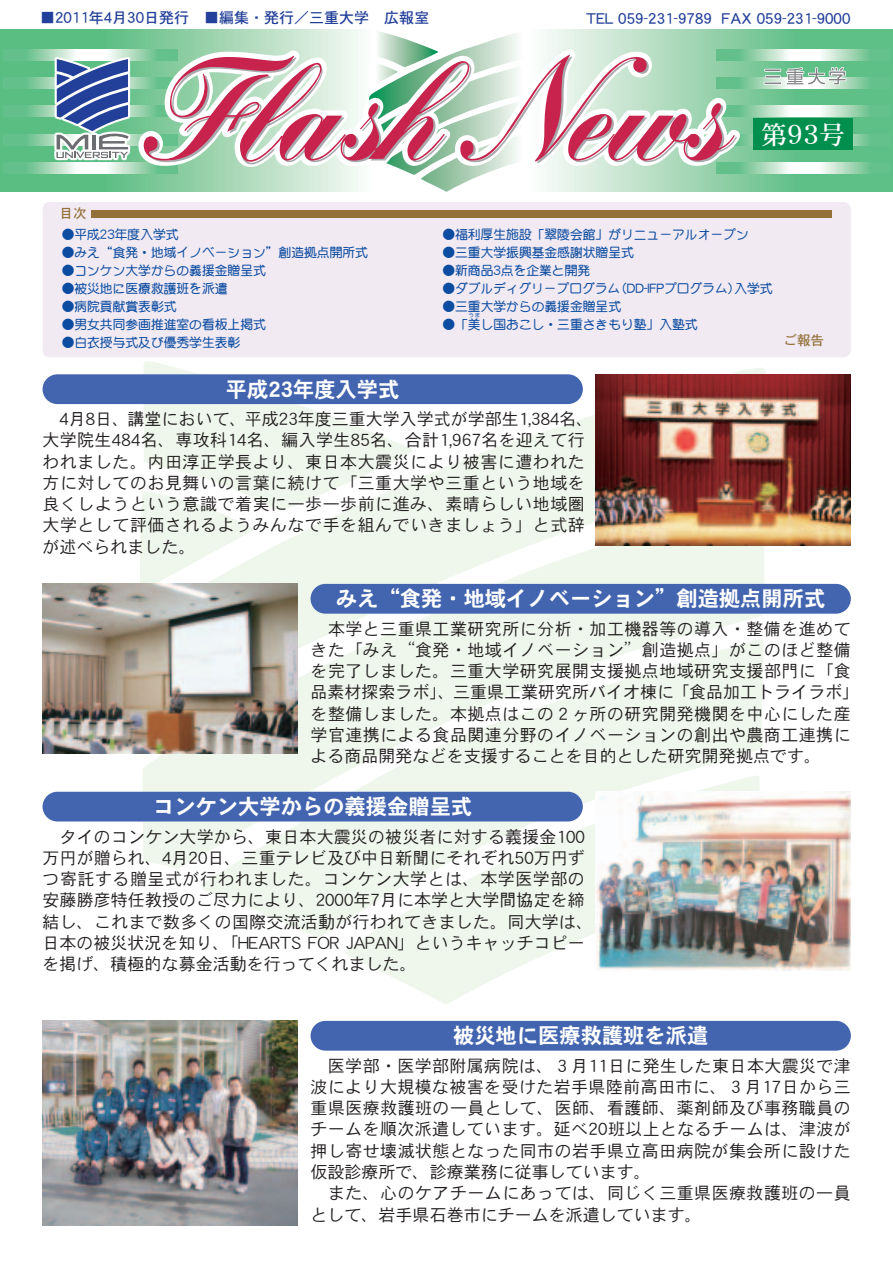
<style>
.page{position:relative;width:893px;height:1262px;background:#fff}
.page>*{position:absolute;margin:0;border:0;box-sizing:border-box;transform-origin:0 0}
.t1{font:25.8px "DFPHS Mincho CID W5";color:#fff}
.t2{font:21.3px "DFPHS Gothic CID W7";color:#fff}
.t3{font:16.95px/21.3px "DFPHS Gothic CID W3";letter-spacing:.02em;color:#231f20}
.t4{font:15px "DFPHS Gothic CID W5";color:#223f99}
.t5{font:13.5px "DFPHS Gothic CID W5";color:#937138}
.t6{font:700 12.75px "DFP Maru Gothic CID";color:#0d4da1}
.t7{font:700 5.25px "DFP Maru Gothic CID";color:#0d4da1}
</style>
<div class="page">
<svg style="left:139px;top:367px;width:627px;height:247px;fill:#eff7ed"></svg>
<svg style="left:141px;top:502px;width:624px;height:368px;fill:#eff7ed"></svg>
<svg style="left:200px;top:640px;width:564px;height:297px;fill:#eff7ed"></svg>
<svg style="left:344px;top:775px;width:415px;height:229px;fill:#eff7ed"></svg>
<svg style="left:0;top:30px;width:892px;height:162px;background:#62c089"></svg>
<svg style="left:748px;top:49px;width:142px;height:11px"></svg>
<svg style="left:748px;top:78px;width:142px;height:11px"></svg>
<svg style="left:748px;top:106px;width:142px;height:11px"></svg>
<svg style="left:748px;top:134px;width:142px;height:11px"></svg>
<svg style="left:748px;top:162px;width:142px;height:11px"></svg>
<svg style="left:3px;top:49px;width:48px;height:11px"></svg>
<svg style="left:3px;top:78px;width:48px;height:11px"></svg>
<svg style="left:3px;top:106px;width:48px;height:11px"></svg>
<svg style="left:3px;top:134px;width:48px;height:11px"></svg>
<svg style="left:3px;top:162px;width:48px;height:11px"></svg>
<div style="left:753px;top:118px;width:99px;height:32px;background:#008f4d"></div>
<svg style="left:51px;top:29px;width:697px;height:163px"></svg>
<svg style="left:763px;top:39px;width:84px;height:47px"></svg>
<div style="left:43px;top:202px;width:807px;height:155px;background:#f2eaf3;border-radius:7px"></div>
<div style="left:91px;top:210px;width:740px;height:8px;background:#937138"></div>
<img style="left:595px;top:375px;width:255px;height:170px">
<div style="left:43px;top:374px;width:540px;height:30px;background:#4365b0;border-radius:15px"></div>
<img style="left:43px;top:584px;width:255px;height:169px">
<div style="left:310px;top:584px;width:540px;height:29px;background:#4365b0;border-radius:15px"></div>
<img style="left:595px;top:791px;width:255px;height:180px">
<div style="left:43px;top:791px;width:540px;height:30px;background:#4365b0;border-radius:15px"></div>
<img style="left:43px;top:1020px;width:255px;height:205px">
<div style="left:310px;top:1020px;width:540px;height:30px;background:#4365b0;border-radius:15px"></div>
<p class="t4" style="left:40px;top:12px;width:391px">■2011年4月30日発行　■編集・発行／三重大学　広報室</p>
<p class="t4" style="left:586px;top:13px;width:266px">TEL 059-231-9789 FAX 059-231-9000</p>
<p class="t5" style="left:60px;top:208px;width:28px">目次</p>
<p class="t6" style="left:62px;top:229px;width:118px">●平成23年度入学式</p>
<p class="t6" style="left:62px;top:247px;width:308px">●みえ“食発・地域イノベーション”創造拠点開所式</p>
<p class="t6" style="left:62px;top:265px;width:206px">●コンケン大学からの義援金贈呈式</p>
<p class="t6" style="left:62px;top:283px;width:167px">●被災地に医療救護班を派遣</p>
<p class="t6" style="left:62px;top:301px;width:116px">●病院貢献賞表彰式</p>
<p class="t6" style="left:62px;top:319px;width:206px">●男女共同参画推進室の看板上掲式</p>
<p class="t6" style="left:62px;top:337px;width:180px">●白衣授与式及び優秀学生表彰</p>
<p class="t2" style="left:226px;top:381px;width:175px">平成23年度入学式</p>
<h1 class="t1" style="left:761px;top:124px;width:85px">第93号</h1>
<p class="t6" style="left:442px;top:229px;width:308px">●福利厚生施設「翠陵会館」がリニューアルオープン</p>
<p class="t6" style="left:442px;top:247px;width:193px">●三重大学振興基金感謝状贈呈式</p>
<p class="t6" style="left:442px;top:265px;width:149px">●新商品3点を企業と開発</p>
<p class="t6" style="left:442px;top:283px;width:331px">●ダブルディグリープログラム（DD-IFPプログラム）入学式</p>
<p class="t6" style="left:442px;top:301px;width:180px">●三重大学からの義援金贈呈式</p>
<p class="t6" style="left:442px;top:319px;width:257px">●「美し国おこし・三重さきもり塾」入塾式</p>
<p class="t7" style="left:468px;top:313px;width:13px">うま</p>
<p class="t5" style="left:783px;top:335px;width:42px">ご報告</p>
<p class="t3" style="left:43px;top:410px;width:552px;text-indent:17px">4月8日、講堂において、平成23年度三重大学入学式が学部生1,384名、大学院生484名、専攻科14名、編入学生85名、合計1,967名を迎えて行われました。内田淳正学長より、東日本大震災により被害に遭われた方に対してのお見舞いの言葉に続けて「三重大学や三重という地域を良くしようという意識で着実に一歩一歩前に進み、素晴らしい地域圏大学として評価されるようみんなで手を組んでいきましょう」と式辞が述べられました。</p>
<p class="t2" style="left:336px;top:590px;width:490px">みえ“食発・地域イノベーション”創造拠点開所式</p>
<p class="t3" style="left:310px;top:620px;width:550px;text-indent:17px">本学と三重県工業研究所に分析・加工機器等の導入・整備を進めてきた「みえ“食発・地域イノベーション”創造拠点」がこのほど整備を完了しました。三重大学研究展開支援拠点地域研究支援部門に「食品素材探索ラボ」、三重県工業研究所バイオ棟に「食品加工トライラボ」を整備しました。本拠点はこの２ヶ所の研究開発機関を中心にした産学官連携による食品関連分野のイノベーションの創出や農商工連携による商品開発などを支援することを目的とした研究開発拠点です。</p>
<p class="t2" style="left:153px;top:798px;width:320px">コンケン大学からの義援金贈呈式</p>
<p class="t3" style="left:43px;top:827px;width:552px;text-indent:17px">タイのコンケン大学から、東日本大震災の被災者に対する義援金100万円が贈られ、4月20日、三重テレビ及び中日新聞にそれぞれ50万円ずつ寄託する贈呈式が行われました。コンケン大学とは、本学医学部の安藤勝彦特任教授のご尽力により、2000年7月に本学と大学間協定を締結し、これまで数多くの国際交流活動が行われてきました。同大学は、日本の被災状況を知り、「HEARTS FOR JAPAN」というキャッチコピーを掲げ、積極的な募金活動を行ってくれました。</p>
<p class="t2" style="left:453px;top:1027px;width:257px">被災地に医療救護班を派遣</p>
<p class="t3" style="left:310px;top:1057px;width:542px;text-align:justify;text-indent:17px">医学部・医学部附属病院は、３月11日に発生した東日本大震災で津波により大規模な被害を受けた岩手県陸前高田市に、３月17日から三重県医療救護班の一員として、医師、看護師、薬剤師及び事務職員のチームを順次派遣しています。延べ20班以上となるチームは、津波が押し寄せ壊滅状態となった同市の岩手県立高田病院が集会所に設けた仮設診療所で、診療業務に従事しています。</p>
<p class="t3" style="left:310px;top:1184px;width:541px;text-indent:17px">また、心のケアチームにあっては、同じく三重県医療救護班の一員として、岩手県石巻市にチームを派遣しています。</p>
</div>
